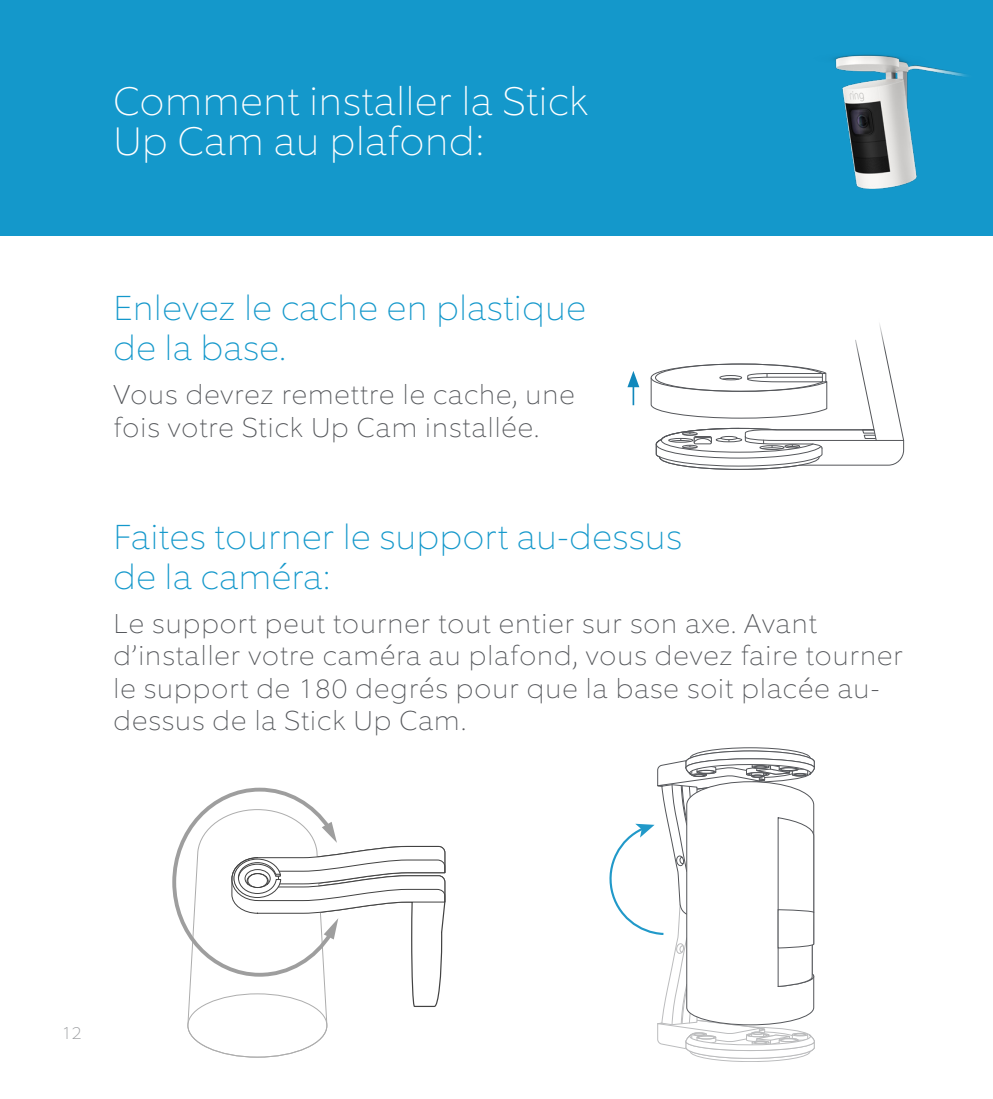
<style>
.page{position:relative;width:993px;height:1099px;background:#fff}
.page>*{position:absolute;margin:0;border:0;box-sizing:border-box;transform-origin:0 0}
.t1{font:100 40px/40px "Equip";letter-spacing:.02em;color:#fff}
.t2{font:100 35px/40px "Equip";letter-spacing:.02em;color:#1498cb}
.t3{font:100 27.5px/32.5px "Equip";letter-spacing:.04em;color:#54565a}
.t4{font:100 17.5px "Equip";color:#939598}
</style>
<div class="page">
<div style="left:0;top:0;width:992px;height:235px;background:#1498cb"></div>
<img style="left:833px;top:54px;width:134px;height:135px">
<svg style="left:172px;top:787px;width:274px;height:271px"></svg>
<svg style="left:609px;top:747px;width:205px;height:314px"></svg>
<hr style="left:632px;top:383px;width:2px;height:22px;background:#1188bc">
<svg style="left:627px;top:371px;width:12px;height:16px"></svg>
<svg style="left:650px;top:323px;width:254px;height:147px"></svg>
<h1 class="t1" style="left:113px;top:81px;width:476px">Comment installer la Stick<br>Up Cam au plafond:</h1>
<p class="t2" style="left:113px;top:288px;width:473px">Enlevez le cache en plastique de la base.</p>
<p class="t3" style="left:113px;top:378px;width:462px">Vous devrez remettre le cache, une fois votre Stick Up Cam installée.</p>
<p class="t2" style="left:113px;top:516px;width:569px">Faites tourner le support au-dessus de la caméra:</p>
<p class="t3" style="left:113px;top:607px;width:790px">Le support peut tourner tout entier sur son axe. Avant d’installer votre caméra au plafond, vous devez faire tourner le support de 180 degrés pour que la base soit placée au&shy;dessus de la Stick Up Cam.</p>
<p class="t4" style="left:62px;top:1021px;width:21px">12</p>
</div>
